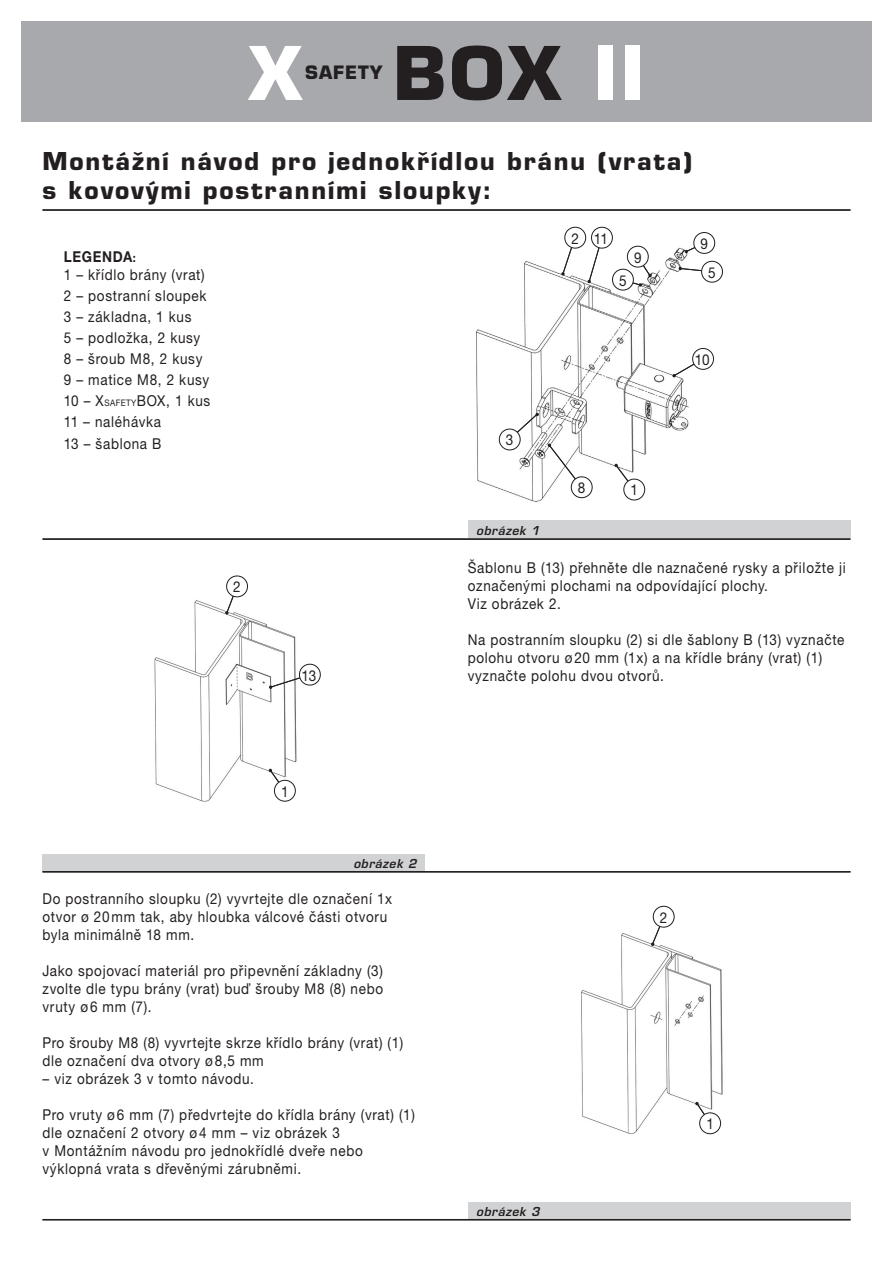
<style>
.page{position:relative;width:893px;height:1263px;background:#fff}
.page>*{position:absolute;margin:0;border:0;box-sizing:border-box;transform-origin:0 0}
.t1{font:700 72px "Eurostile LTCE";color:#231f20}
.t2{font:700 72px "Eurostile LTCE";color:#fff}
.t3{font:700 24px/28.8px "Eurostile LTCE";letter-spacing:.075em;color:#231f20}
.t4{font:700 18px "Eurostile LTCE";letter-spacing:.05em;color:#231f20}
.t5{font:15px/18px "Helvetica Neue CE";letter-spacing:.05em;color:#231f20;scale:.9 1}
.Normální{font:700 15px "Helvetica Neue CE";letter-spacing:.05em;color:#231f20;scale:.9 1}
.t6{font:italic 600 12px "Eurostile LTCE";letter-spacing:.05em;color:#231f20}
.s1{color:#fff}
.s2{font-size:12px}
.s3{font-size:9px}
</style>
<div class="page">
<div style="left:21px;top:21px;width:851px;height:100px;background:#a8a9ad"></div>
<div style="left:43px;top:854px;width:382px;height:17px;background:#d1d2d4"></div>
<div style="left:468px;top:1202px;width:382px;height:17px;background:#d1d2d4"></div>
<hr style="left:43px;top:209px;width:807px;height:2px;background:#231f20">
<hr style="left:43px;top:1219px;width:807px;height:1px;background:#231f20">
<hr style="left:43px;top:871px;width:807px;height:1px;background:#231f20">
<img style="left:581px;top:905px;width:142px;height:230px">
<div style="left:468px;top:521px;width:382px;height:17px;background:#d1d2d4"></div>
<hr style="left:43px;top:538px;width:807px;height:2px;background:#231f20">
<img style="left:476px;top:226px;width:243px;height:276px">
<img style="left:154px;top:575px;width:163px;height:227px">
<div style="left:571px;top:477px;width:21px;height:21px;background:#fff;border-radius:50%"></div>
<div style="left:571px;top:477px;width:21px;height:21px;border:1px solid #231f20;border-radius:50%"></div>
<svg style="left:548px;top:443px;width:34px;height:45px"></svg>
<svg style="left:225px;top:586px;width:12px;height:28px"></svg>
<div style="left:227px;top:576px;width:20px;height:21px;background:#fff;border-radius:50%"></div>
<div style="left:226px;top:576px;width:22px;height:21px;border:1px solid #231f20;border-radius:50%"></div>
<div style="left:274px;top:780px;width:21px;height:21px;background:#fff;border-radius:50%"></div>
<div style="left:274px;top:780px;width:22px;height:21px;border:1px solid #231f20;border-radius:50%"></div>
<svg style="left:695px;top:1102px;width:16px;height:21px"></svg>
<div style="left:700px;top:1113px;width:21px;height:21px;background:#fff;border-radius:50%"></div>
<div style="left:699px;top:1113px;width:22px;height:21px;border:1px solid #231f20;border-radius:50%"></div>
<svg style="left:614px;top:464px;width:21px;height:26px"></svg>
<div style="left:624px;top:479px;width:21px;height:21px;background:#fff;border-radius:50%"></div>
<div style="left:624px;top:479px;width:21px;height:21px;border:1px solid #231f20;border-radius:50%"></div>
<svg style="left:509px;top:413px;width:30px;height:27px"></svg>
<div style="left:499px;top:429px;width:21px;height:21px;background:#fff;border-radius:50%"></div>
<div style="left:499px;top:429px;width:21px;height:21px;border:1px solid #231f20;border-radius:50%"></div>
<svg style="left:685px;top:243px;width:14px;height:10px"></svg>
<svg style="left:678px;top:260px;width:35px;height:20px"></svg>
<svg style="left:672px;top:358px;width:31px;height:19px"></svg>
<div style="left:565px;top:227px;width:21px;height:21px;background:#fff;border-radius:50%"></div>
<div style="left:565px;top:227px;width:21px;height:21px;border:1px solid #231f20;border-radius:50%"></div>
<div style="left:694px;top:232px;width:21px;height:21px;background:#fff;border-radius:50%"></div>
<div style="left:694px;top:232px;width:21px;height:22px;border:1px solid #231f20;border-radius:50%"></div>
<div style="left:693px;top:348px;width:20px;height:21px;background:#fff;border-radius:50%"></div>
<div style="left:692px;top:348px;width:22px;height:22px;border:1px solid #231f20;border-radius:50%"></div>
<svg style="left:269px;top:769px;width:16px;height:22px"></svg>
<svg style="left:269px;top:674px;width:41px;height:15px"></svg>
<div style="left:299px;top:664px;width:21px;height:21px;background:#fff;border-radius:50%"></div>
<div style="left:299px;top:664px;width:21px;height:21px;border:1px solid #231f20;border-radius:50%"></div>
<svg style="left:651px;top:916px;width:13px;height:30px"></svg>
<div style="left:653px;top:906px;width:21px;height:21px;background:#fff;border-radius:50%"></div>
<div style="left:653px;top:906px;width:21px;height:21px;border:1px solid #231f20;border-radius:50%"></div>
<div style="left:591px;top:227px;width:21px;height:21px;background:#fff;border-radius:50%"></div>
<div style="left:591px;top:227px;width:22px;height:21px;border:1px solid #231f20;border-radius:50%"></div>
<div style="left:702px;top:261px;width:20px;height:21px;background:#fff;border-radius:50%"></div>
<div style="left:701px;top:261px;width:22px;height:21px;border:1px solid #231f20;border-radius:50%"></div>
<svg style="left:561px;top:237px;width:94px;height:55px"></svg>
<div style="left:612px;top:269px;width:21px;height:21px;background:#fff;border-radius:50%"></div>
<div style="left:612px;top:269px;width:22px;height:21px;border:1px solid #231f20;border-radius:50%"></div>
<p class="t2" style="left:249px;top:29px;width:54px">X</p>
<p class="t4" style="left:305px;top:61px;width:79px">SAFETY</p>
<p class="t1" style="left:393px;top:29px;width:253px">BOX <span class="s1">II</span></p>
<p class="t3" style="left:43px;top:147px;width:651px">Montážní návod pro jednokřídlou bránu (vrata) s kovovými postranními sloupky:</p>
<p class="Normální" style="left:64px;top:248px;width:82px">LEGENDA<span class="s2">:</span></p>
<p class="t5" style="left:64px;top:266px;width:158px">1 – křídlo brány (vrat)</p>
<p class="t5" style="left:64px;top:287px;width:160px">2 – postranní sloupek</p>
<p class="t5" style="left:64px;top:308px;width:143px">3 – základna, 1 kus</p>
<p class="t5" style="left:64px;top:329px;width:153px">5 – podložka, 2 kusy</p>
<p class="t5" style="left:64px;top:350px;width:156px">8 – šroub M8, 2 kusy</p>
<p class="t5" style="left:64px;top:371px;width:163px">9 – matice M8, 2 kusy</p>
<p class="t5" style="left:64px;top:392px;width:164px">10 – X<span class="s3">SAFETY</span>BOX, 1 kus</p>
<p class="t5" style="left:64px;top:413px;width:110px">11 – naléhávka</p>
<p class="t5" style="left:64px;top:435px;width:110px">13 – šablona B</p>
<p class="t5" style="left:233px;top:578px;width:10px">2</p>
<p class="t5" style="left:302px;top:666px;width:18px">13</p>
<p class="t5" style="left:281px;top:782px;width:10px">1</p>
<p class="t6" style="left:353px;top:856px;width:65px">obrázek 2</p>
<p class="t5" style="left:43px;top:890px;width:390px">Do postranního sloupku (2) vyvrtejte dle označení 1x otvor ø 20 mm tak, aby hloubka válcové části otvoru</p>
<p class="t5" style="left:43px;top:926px;width:170px">byla minimálně 18 mm.</p>
<p class="t5" style="left:43px;top:962px;width:380px">Jako spojovací materiál pro připevnění základny (3) zvolte dle typu brány (vrat) buď šrouby M8 (8) nebo</p>
<p class="t5" style="left:43px;top:998px;width:123px">vruty ø 6 mm (7).</p>
<p class="t5" style="left:43px;top:1034px;width:403px">Pro šrouby M8 (8) vyvrtejte skrze křídlo brány (vrat) (1) dle označení dva otvory ø 8,5 mm</p>
<p class="t5" style="left:43px;top:1070px;width:237px">– viz obrázek 3 v tomto návodu.</p>
<p class="t5" style="left:43px;top:1106px;width:415px">Pro vruty ø 6 mm (7) předvrtejte do křídla brány (vrat) (1) dle označení 2 otvory ø 4 mm – viz obrázek 3</p>
<p class="t5" style="left:43px;top:1142px;width:357px">v Montážním návodu pro jednokřídlé dveře nebo výklopná vrata s dřevěnými zárubněmi.</p>
<p class="t5" style="left:571px;top:229px;width:10px">2</p>
<p class="t5" style="left:700px;top:235px;width:10px">9</p>
<p class="t5" style="left:594px;top:229px;width:18px">11</p>
<p class="t5" style="left:619px;top:271px;width:10px">5</p>
<p class="t5" style="left:634px;top:248px;width:10px">9</p>
<p class="t5" style="left:506px;top:431px;width:10px">3</p>
<p class="t6" style="left:476px;top:523px;width:65px">obrázek 1</p>
<p class="t5" style="left:578px;top:479px;width:10px">8</p>
<p class="t5" style="left:630px;top:481px;width:10px">1</p>
<p class="t5" style="left:708px;top:263px;width:10px">5</p>
<p class="t5" style="left:695px;top:351px;width:18px">10</p>
<p class="t5" style="left:468px;top:559px;width:422px">Šablonu B (13) přehněte dle naznačené rysky a přiložte ji označenými plochami na odpovídající plochy.</p>
<p class="t5" style="left:468px;top:595px;width:105px">Viz obrázek 2.</p>
<p class="t5" style="left:468px;top:631px;width:420px">Na postranním sloupku (2) si dle šablony B (13) vyznačte polohu otvoru ø 20 mm (1x) a na křídle brány (vrat) (1) vyznačte polohu dvou otvorů.</p>
<p class="t6" style="left:476px;top:1204px;width:65px">obrázek 3</p>
<p class="t5" style="left:660px;top:908px;width:10px">2</p>
<p class="t5" style="left:706px;top:1115px;width:10px">1</p>
</div>
